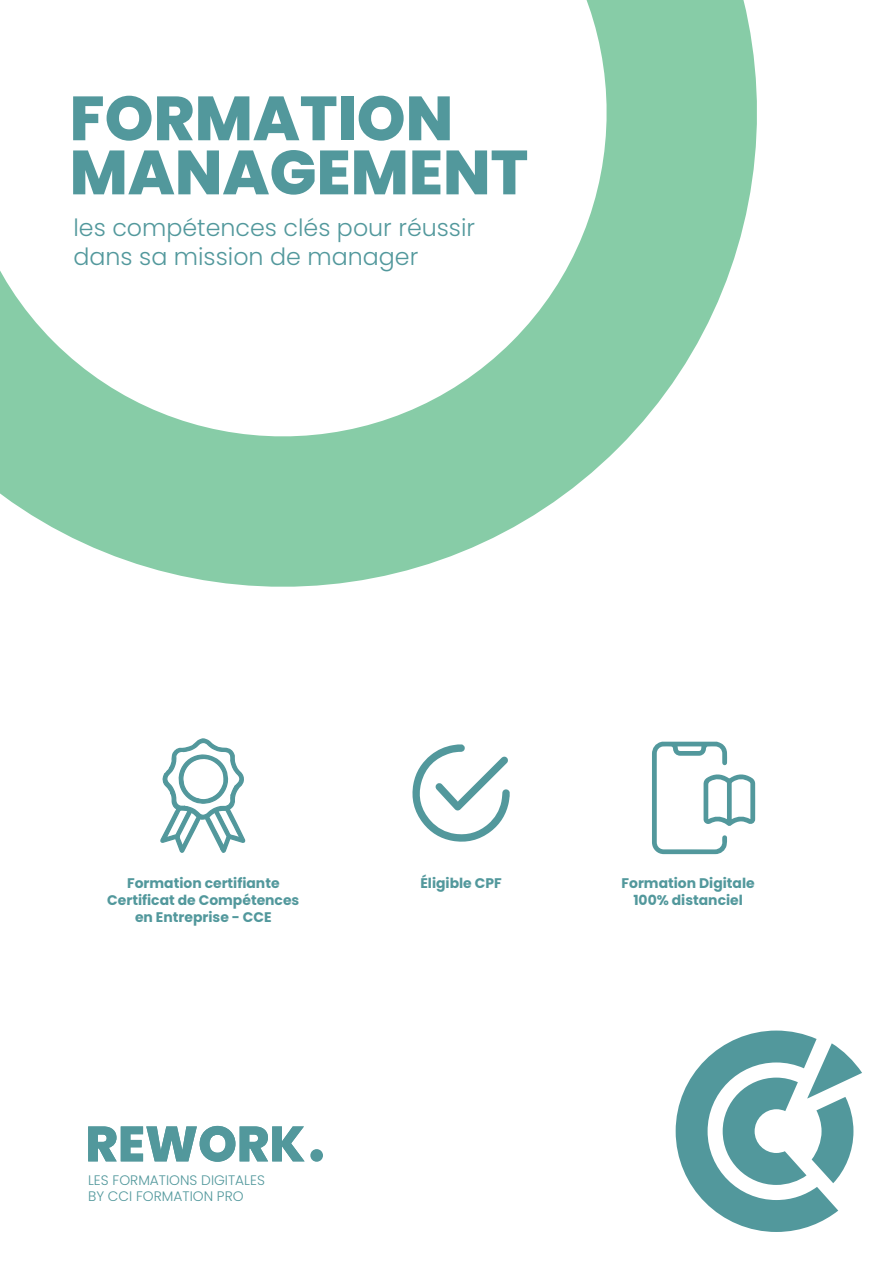
<style>
.page{position:relative;width:893px;height:1263px;background:#fff}
.page>*{position:absolute;margin:0;border:0;box-sizing:border-box;transform-origin:0 0}
.t1{font:800 62.25px/54.2px "Poppins";color:#52989c}
.t2{font:300 23.7px/28.5px "Poppins";color:#52989c}
.t3{font:700 13.95px/16.6px "Poppins";color:#52989c;text-align:center}
.t4{font:300 13.8px/16.5px "Poppins";color:#52989c}
</style>
<div class="page">
<div style="left:310px;top:1149px;width:13px;height:13px;background:#52989c;border-radius:50%"></div>
<svg style="left:88px;top:1126px;width:217px;height:36px"></svg>
<svg style="left:0;top:0;width:757px;height:587px"></svg>
<svg style="left:676px;top:1030px;width:186px;height:202px"></svg>
<svg style="left:160px;top:738px;width:85px;height:115px"></svg>
<svg style="left:412px;top:744px;width:98px;height:98px"></svg>
<svg style="left:652px;top:742px;width:103px;height:112px"></svg>
<h1 class="t1" style="left:70px;top:92px;width:460px">FORMATION<br>MANAGEMENT</h1>
<h2 class="t2" style="left:74px;top:214px;width:403px">les compétences clés pour réussir dans sa mission de manager</h2>
<p class="t3" style="left:107px;top:875px;width:194px">Formation certifiante<br>Certificat de Compétences en Entreprise - CCE</p>
<p class="t3" style="left:420px;top:875px;width:83px">Éligible CPF</p>
<p class="t3" style="left:621px;top:875px;width:135px">Formation Digitale<br>100% distanciel</p>
<p class="t4" style="left:88px;top:1172px;width:178px">LES FORMATIONS DIGITALES<br>BY CCI FORMATION PRO</p>
</div>
